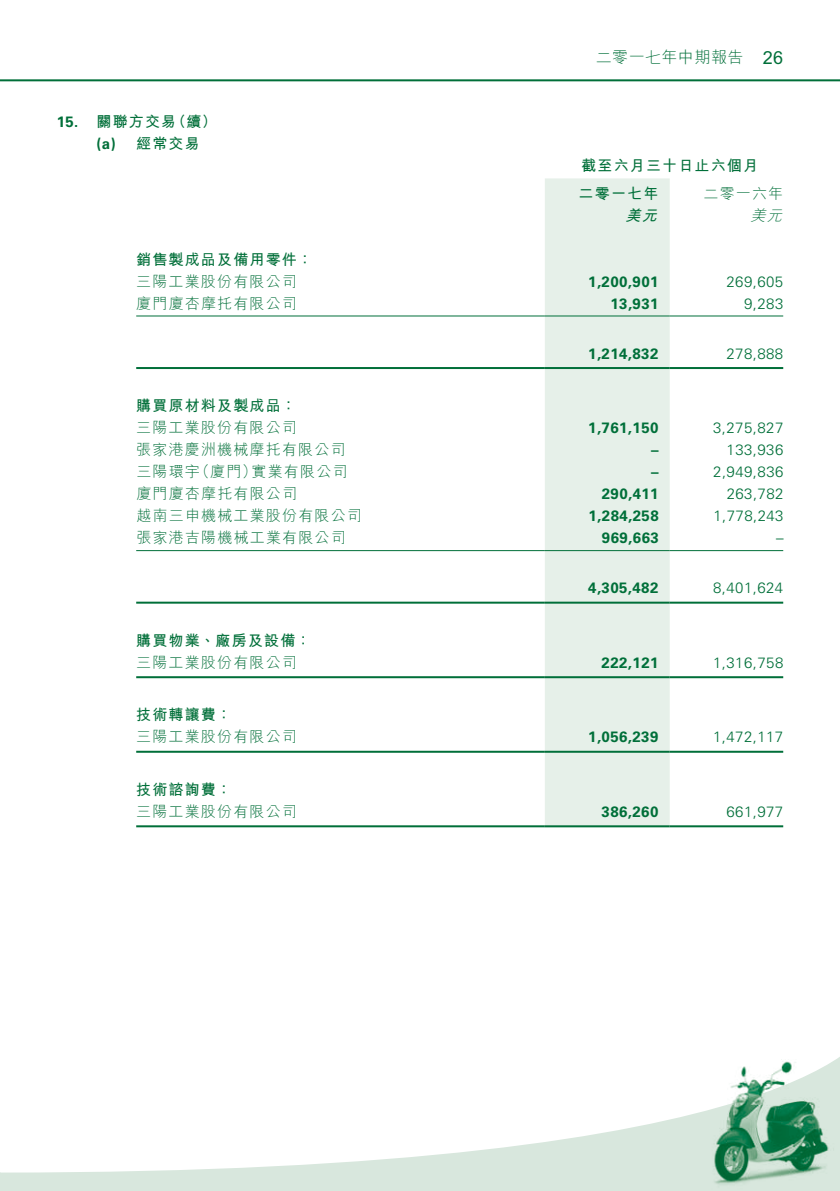
<style>
.page{position:relative;width:840px;height:1191px;background:#fff}
.page>*{position:absolute;margin:0;border:0;box-sizing:border-box;transform-origin:0 0}
.t1{font:700 18px "M Hei HK";color:#006f39}
.t2{font:300 16px "M Hei HK";letter-spacing:.03em;color:#006f39}
.t3{font:300 15px "M Hei HK";letter-spacing:.08em;color:#006f39}
.t4{font:700 15px "Univers LT Std";letter-spacing:.03em;color:#006f39}
.t5{font:300 15px "Univers LT Std";letter-spacing:.03em;color:#006f39}
.t6{font:700 15px "M Hei HK";letter-spacing:.08em;color:#006f39}
.t7{font:italic 300 15px "M Hei HK";color:#006f39}
.t8{font:italic 700 15px "M Hei HK";color:#006f39}
</style>
<div class="page">
<hr style="left:0;top:79px;width:839px;height:2px;background:#006f39">
<svg style="left:1px;top:1057px;width:838px;height:134px"></svg>
<svg style="left:0;top:1172px;width:1px;height:19px"></svg>
<img style="left:703px;top:1059px;width:131px;height:130px">
<div style="left:544px;top:178px;width:125px;height:647px;background:#e6f0e9"></div>
<hr style="left:136px;top:315px;width:408px;height:1px;background:#006f39">
<hr style="left:544px;top:315px;width:125px;height:1px;background:#006f39">
<hr style="left:669px;top:315px;width:113px;height:1px;background:#006f39">
<hr style="left:136px;top:367px;width:408px;height:2px;background:#006f39">
<hr style="left:544px;top:367px;width:125px;height:2px;background:#006f39">
<hr style="left:669px;top:367px;width:113px;height:2px;background:#006f39">
<hr style="left:136px;top:550px;width:408px;height:1px;background:#006f39">
<hr style="left:544px;top:550px;width:125px;height:1px;background:#006f39">
<hr style="left:669px;top:550px;width:113px;height:1px;background:#006f39">
<hr style="left:136px;top:601px;width:408px;height:2px;background:#006f39">
<hr style="left:544px;top:601px;width:125px;height:2px;background:#006f39">
<hr style="left:669px;top:601px;width:113px;height:2px;background:#006f39">
<hr style="left:136px;top:676px;width:408px;height:2px;background:#006f39">
<hr style="left:544px;top:676px;width:125px;height:2px;background:#006f39">
<hr style="left:669px;top:676px;width:113px;height:2px;background:#006f39">
<hr style="left:136px;top:750px;width:408px;height:2px;background:#006f39">
<hr style="left:544px;top:750px;width:125px;height:2px;background:#006f39">
<hr style="left:669px;top:750px;width:113px;height:2px;background:#006f39">
<hr style="left:136px;top:825px;width:408px;height:2px;background:#006f39">
<hr style="left:544px;top:825px;width:125px;height:2px;background:#006f39">
<hr style="left:669px;top:825px;width:113px;height:2px;background:#006f39">
<p class="t4" style="left:57px;top:113px;width:23px">15.</p>
<p class="t6" style="left:96px;top:110px;width:81px">關聯方交易</p>
<p class="t6" style="left:171px;top:110px;width:47px">（續(</p>
<p class="t4" style="left:96px;top:135px;width:21px">)a(</p>
<p class="t6" style="left:136px;top:132px;width:65px">經常交易</p>
<p class="t6" style="left:136px;top:248px;width:177px">銷售製成品及備用零件：</p>
<p class="t3" style="left:136px;top:270px;width:162px">三陽工業股份有限公司</p>
<p class="t3" style="left:136px;top:292px;width:162px">廈門廈杏摩托有限公司</p>
<p class="t6" style="left:136px;top:395px;width:161px">購買原材料及製成品：</p>
<p class="t3" style="left:136px;top:417px;width:162px">三陽工業股份有限公司</p>
<p class="t3" style="left:136px;top:439px;width:211px">張家港慶洲機械摩托有限公司</p>
<p class="t3" style="left:195px;top:461px;width:64px">（廈門）</p>
<p class="t3" style="left:251px;top:461px;width:97px">實業有限公司</p>
<p class="t3" style="left:136px;top:461px;width:65px">三陽環宇</p>
<p class="t3" style="left:136px;top:483px;width:162px">廈門廈杏摩托有限公司</p>
<p class="t3" style="left:136px;top:505px;width:227px">越南三申機械工業股份有限公司</p>
<p class="t3" style="left:136px;top:527px;width:211px">張家港吉陽機械工業有限公司</p>
<p class="t6" style="left:136px;top:629px;width:176px">購買物業、廠房及設備：</p>
<p class="t3" style="left:136px;top:652px;width:162px">三陽工業股份有限公司</p>
<p class="t6" style="left:136px;top:704px;width:97px">技術轉讓費：</p>
<p class="t3" style="left:136px;top:726px;width:162px">三陽工業股份有限公司</p>
<p class="t6" style="left:136px;top:778px;width:97px">技術諮詢費：</p>
<p class="t3" style="left:136px;top:801px;width:162px">三陽工業股份有限公司</p>
<p class="t2" style="left:595px;top:46px;width:149px">二零一七年中期報告</p>
<p class="t1" style="left:762px;top:44px;width:22px">26</p>
<p class="t6" style="left:581px;top:154px;width:178px">截至六月三十日止六個月</p>
<p class="t3" style="left:703px;top:182px;width:81px">二零一六年</p>
<p class="t6" style="left:578px;top:182px;width:81px">二零一七年</p>
<p class="t8" style="left:625px;top:204px;width:38px">美元</p>
<p class="t7" style="left:750px;top:204px;width:38px">美元</p>
<p class="t4" style="left:588px;top:272px;width:72px">1,200,901</p>
<p class="t5" style="left:726px;top:272px;width:58px">269,605</p>
<p class="t4" style="left:610px;top:294px;width:49px">13,931</p>
<p class="t5" style="left:743px;top:294px;width:41px">9,283</p>
<p class="t4" style="left:588px;top:344px;width:72px">1,214,832</p>
<p class="t5" style="left:726px;top:344px;width:58px">278,888</p>
<p class="t4" style="left:588px;top:419px;width:72px">1,761,150</p>
<p class="t5" style="left:712px;top:419px;width:72px">3,275,827</p>
<p class="t4" style="left:650px;top:441px;width:9px">–</p>
<p class="t5" style="left:726px;top:441px;width:58px">133,936</p>
<p class="t4" style="left:650px;top:463px;width:9px">–</p>
<p class="t5" style="left:712px;top:463px;width:72px">2,949,836</p>
<p class="t4" style="left:601px;top:485px;width:58px">290,411</p>
<p class="t5" style="left:726px;top:485px;width:58px">263,782</p>
<p class="t4" style="left:588px;top:507px;width:72px">1,284,258</p>
<p class="t5" style="left:713px;top:507px;width:72px">1,778,243</p>
<p class="t4" style="left:601px;top:529px;width:58px">969,663</p>
<p class="t5" style="left:775px;top:529px;width:9px">–</p>
<p class="t4" style="left:588px;top:579px;width:72px">4,305,482</p>
<p class="t5" style="left:712px;top:579px;width:72px">8,401,624</p>
<p class="t4" style="left:601px;top:653px;width:58px">222,121</p>
<p class="t5" style="left:712px;top:653px;width:72px">1,316,758</p>
<p class="t4" style="left:588px;top:728px;width:72px">1,056,239</p>
<p class="t5" style="left:712px;top:728px;width:72px">1,472,117</p>
<p class="t4" style="left:601px;top:803px;width:58px">386,260</p>
<p class="t5" style="left:726px;top:802px;width:58px">661,977</p>
</div>
